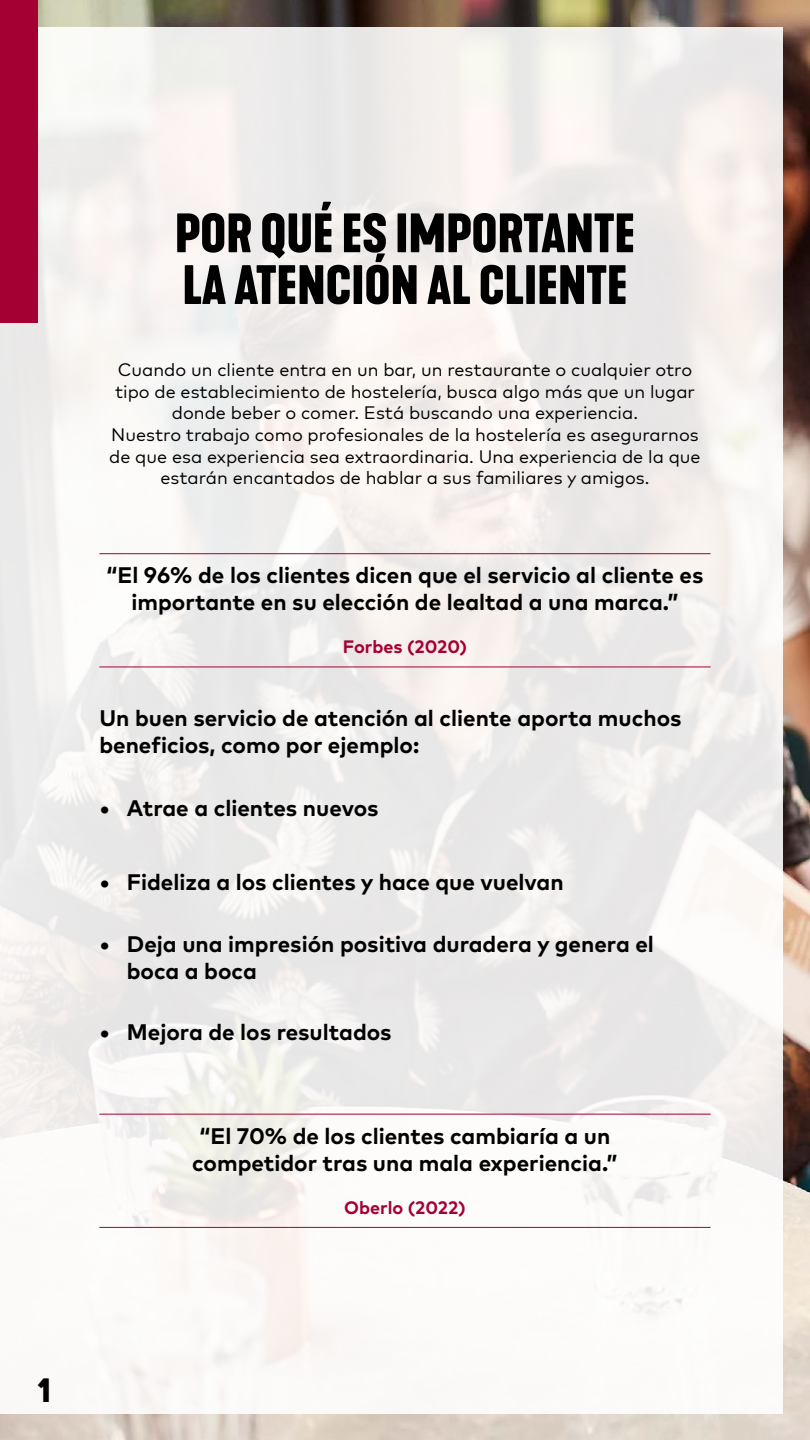
<style>
.page{position:relative;width:810px;height:1440px;background:#fff}
.page>*{position:absolute;margin:0;border:0;box-sizing:border-box;transform-origin:0 0}
.t1{font:700 51.75px/51.8px "Kapra Neue";color:#000}
.t2{font:700 33.75px "Kapra Neue";color:#000}
.t3{font:700 22.5px/27px "Mark Pro";color:#000;text-align:center}
.t4{font:18px/21.6px "Mark Pro";color:#000;text-align:center}
.t5{font:700 18px "Mark Pro";color:#a50034}
</style>
<div class="page">
<img style="left:0;top:0;width:810px;height:1440px">
<div style="left:0;top:27px;width:783px;height:1386px;background:linear-gradient(to right,#f3f1f0,#f3f0ee)"></div>
<hr style="left:99px;top:553px;width:612px;height:1px;background:#a50034">
<hr style="left:99px;top:667px;width:612px;height:1px;background:#a50034">
<hr style="left:99px;top:1114px;width:612px;height:1px;background:#a50034">
<hr style="left:99px;top:1227px;width:612px;height:1px;background:#a50034">
<div style="left:0;top:0;width:38px;height:322px;background:#a50034"></div>
<h1 class="t1" style="left:175px;top:209px;width:462px">POR QUÉ ES IMPORTANTE<br>LA ATENCIÓN AL CLIENTE</h1>
<p class="t4" style="left:109px;top:359px;width:593px">Cuando un cliente entra en un bar, un restaurante o cualquier otro tipo de establecimiento de hostelería, busca algo más que un lugar donde beber o comer. Está buscando una experiencia.<br>Nuestro trabajo como profesionales de la hostelería es asegurarnos de que esa experiencia sea extraordinaria. Una experiencia de la que estarán encantados de hablar a sus familiares y amigos.</p>
<p class="t3" style="left:107px;top:560px;width:598px">“El 96% de los clientes dicen que el servicio al cliente es importante en su elección de lealtad a una marca.”</p>
<p class="t5" style="left:343px;top:633px;width:126px">Forbes (2020)</p>
<p class="t3" style="left:99px;top:702px;width:584px;text-align:left">Un buen servicio de atención al cliente aporta muchos beneficios, como por ejemplo:</p>
<p class="t3" style="left:100px;top:793px;width:280px">• Atrae a clientes nuevos</p>
<p class="t3" style="left:100px;top:867px;width:465px">• Fideliza a los clientes y hace que vuelvan</p>
<p class="t3" style="left:127px;top:929px;width:529px;text-align:left;text-indent:-27px">• Deja una impresión positiva duradera y genera el boca a boca</p>
<p class="t3" style="left:100px;top:1017px;width:293px">• Mejora de los resultados</p>
<p class="t3" style="left:192px;top:1120px;width:427px">“El 70% de los clientes cambiaría a un competidor tras una mala experiencia.”</p>
<p class="t5" style="left:344px;top:1194px;width:123px">Oberlo (2022)</p>
<h2 class="t2" style="left:38px;top:1367px;width:15px">1</h2>
</div>
